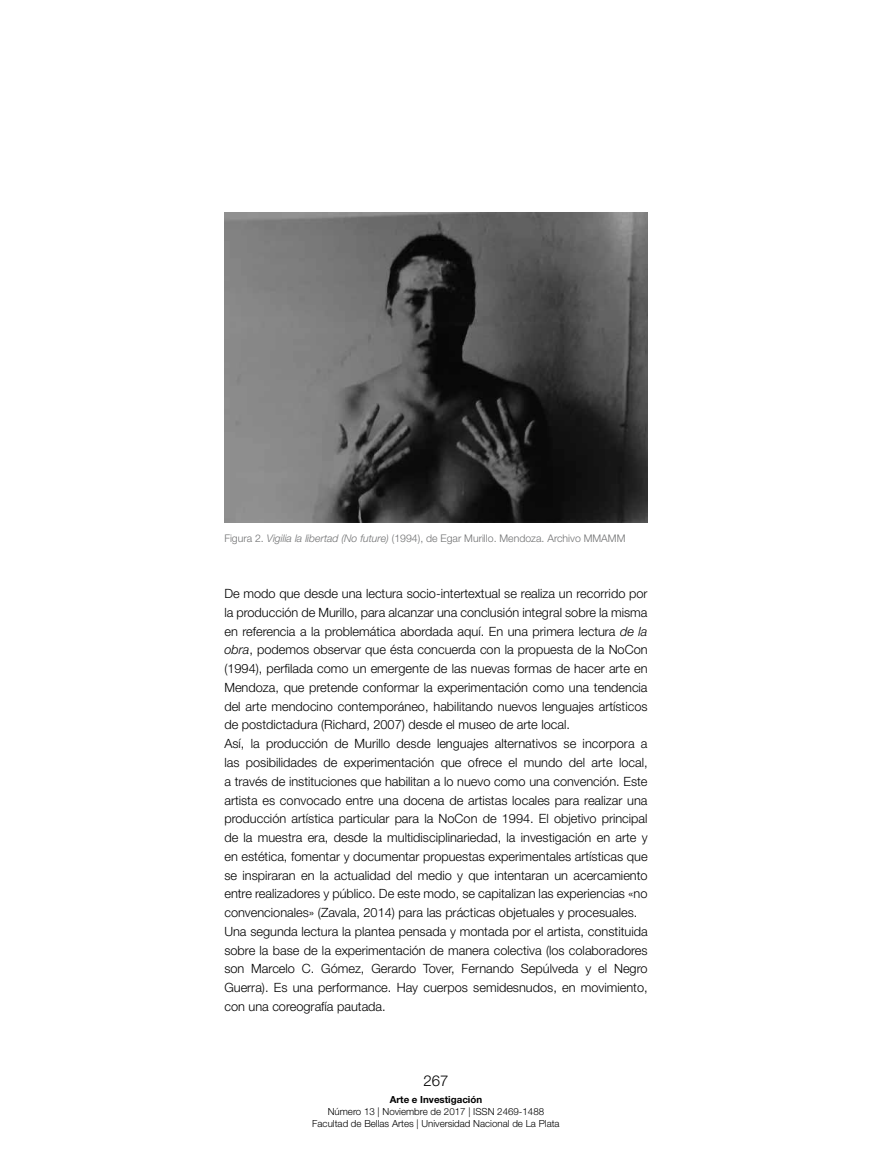
<style>
.page{position:relative;width:872px;height:1170px;background:#fff}
.page>*{position:absolute;margin:0;border:0;box-sizing:border-box;transform-origin:0 0}
.t1{font:300 15px "Helvetica Neue LT Std";color:#000}
.t2{font:300 12.75px/18.8px "Helvetica Neue LT Std";color:#000}
.t3{font:300 10.5px "Helvetica Neue LT Std";color:#707172}
.t4{font:300 9.75px/11.7px "Helvetica Neue LT Std";color:#000;text-align:center}
.t5{font:700 9.75px "Helvetica Neue LT Std";color:#000}
.s1{font-style:italic}
</style>
<div class="page">
<img style="left:224px;top:213px;width:423px;height:309px">
<p class="t3" style="left:224px;top:531px;width:402px">Figura 2. <span class="s1">Vigilia la libertad (No future)</span> (1994), de Egar Murillo. Mendoza. Archivo MMAMM</p>
<p class="t2" style="left:224px;top:584px;width:425px">De modo que desde una lectura socio-intertextual se realiza un recorrido por la producción de Murillo, para alcanzar una conclusión integral sobre la misma en referencia a la problemática abordada aquí. En una primera lectura <span class="s1">de la obra</span>, podemos observar que ésta concuerda con la propuesta de la NoCon (1994), perfilada como un emergente de las nuevas formas de hacer arte en Mendoza, que pretende conformar la experimentación como una tendencia del arte mendocino contemporáneo, habilitando nuevos lenguajes artísticos de postdictadura (Richard, 2007) desde el museo de arte local.<br>Así, la producción de Murillo desde lenguajes alternativos se incorpora a las posibilidades de experimentación que ofrece el mundo del arte local, a través de instituciones que habilitan a lo nuevo como una convención. Este artista es convocado entre una docena de artistas locales para realizar una producción artística particular para la NoCon de 1994. El objetivo principal de la muestra era, desde la multidisciplinariedad, la investigación en arte y en estética, fomentar y documentar propuestas experimentales artísticas que se inspiraran en la actualidad del medio y que intentaran un acercamiento entre realizadores y público. De este modo, se capitalizan las experiencias «no convencionales» (Zavala, 2014) para las prácticas objetuales y procesuales.<br>Una segunda lectura la plantea pensada y montada por el artista, constituida sobre la base de la experimentación de manera colectiva (los colaboradores son Marcelo C. Gómez, Gerardo Tover, Fernando Sepúlveda y el Negro Guerra). Es una performance. Hay cuerpos semidesnudos, en movimiento, con una coreografía pautada.</p>
<p class="t1" style="left:423px;top:1071px;width:27px">267</p>
<p class="t5" style="left:390px;top:1093px;width:94px">Arte e Investigación</p>
<p class="t4" style="left:312px;top:1105px;width:249px">Número 13 | Noviembre de 2017 | ISSN 2469-1488<br>Facultad de Bellas Artes | Universidad Nacional de La Plata</p>
</div>
